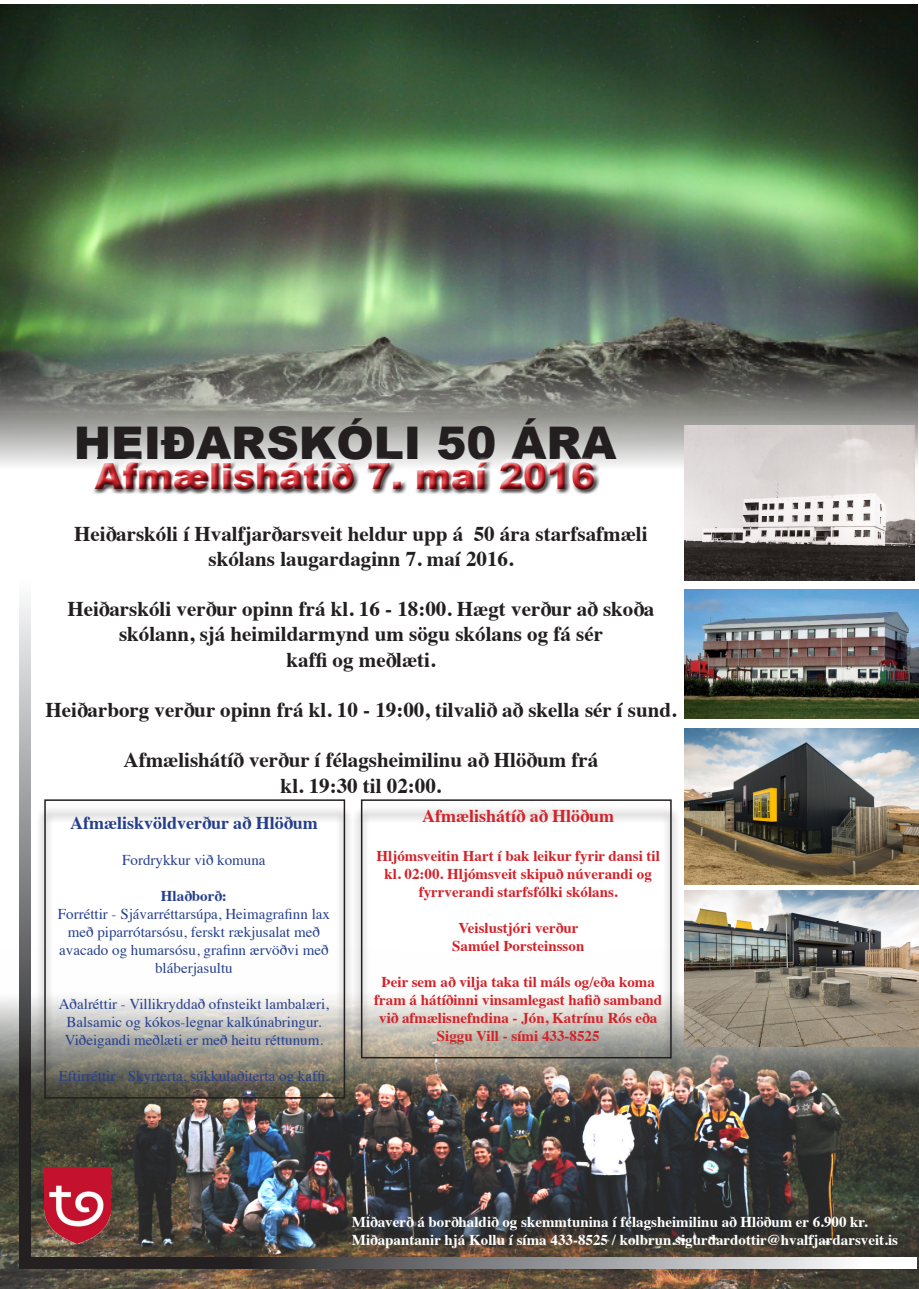
<style>
.page{position:relative;width:919px;height:1289px;background:#fff}
.page>*{position:absolute;margin:0;border:0;box-sizing:border-box;transform-origin:0 0}
.t1{font:900 45px "Arial";color:#231f20}
.t2{font:900 36px "Arial";color:#d1232a}
.t3{font:700 21px/25.2px "Times";color:#231f20;text-align:center}
.t4{font:700 18px "Times";color:#253f8e}
.t5{font:700 18px "Times";color:#d1232a}
.t6{font:15px/18px "Times";color:#253f8e;text-align:center}
.t7{font:700 15px/18px "Times";color:#d1232a;text-align:center}
.t8{font:700 15px "Times";color:#fff}
.t9{font:700 15px "Times";color:#253f8e}
</style>
<div class="page">
<img style="left:0;top:950px;width:918px;height:338px">
<svg style="left:19px;top:600px;width:12px;height:657px;background:#717173"></svg>
<svg style="left:19px;top:1257px;width:897px;height:11px;background:#7c7c7e"></svg>
<img style="left:0;top:4px;width:917px;height:468px">
<div style="left:90px;top:457px;width:506px;height:35px;background:#e2e2e2"></div>
<div style="left:90px;top:458px;width:510px;height:36px;background:#231f20;opacity:.75"></div>
<img style="left:44px;top:1167px;width:67px;height:76px">
<img style="left:685px;top:728px;width:233px;height:156px">
<img style="left:685px;top:890px;width:233px;height:156px">
<div style="left:36px;top:806px;width:317px;height:315px;background:#231f20;opacity:.75"></div>
<div style="left:44px;top:799px;width:301px;height:299px;border:2px solid #231f20"></div>
<img style="left:685px;top:589px;width:233px;height:129px">
<div style="left:352px;top:806px;width:328px;height:275px;background:#231f20;opacity:.75"></div>
<div style="left:361px;top:799px;width:310px;height:259px;border:2px solid #231f20"></div>
<img style="left:685px;top:425px;width:229px;height:155px">
<p class="t1" style="left:74px;top:410px;width:544px">HEIÐARSKÓLI 50 ÁRA</p>
<h2 class="t2" style="left:95px;top:450px;width:502px">Afmælishátíð 7. maí 2016</h2>
<p class="t3" style="left:74px;top:518px;width:575px">Heiðarskóli í Hvalfjarðarsveit heldur upp á 50 ára starfsafmæli skólans laugardaginn 7. maí 2016.</p>
<p class="t3" style="left:67px;top:594px;width:588px">Heiðarskóli verður opinn frá kl. 16 - 18:00. Hægt verður að skoða skólann, sjá heimildarmynd um sögu skólans og fá sér</p>
<p class="t3" style="left:286px;top:644px;width:150px">kaffi og meðlæti.</p>
<p class="t3" style="left:45px;top:695px;width:632px">Heiðarborg verður opinn frá kl. 10 - 19:00, tilvalið að skella sér í sund.</p>
<p class="t3" style="left:123px;top:745px;width:476px">Afmælishátíð verður í félagsheimilinu að Hlöðum frá</p>
<p class="t3" style="left:280px;top:770px;width:162px">kl. 19:30 til 02:00.</p>
<p class="t4" style="left:70px;top:805px;width:249px">Afmæliskvöldverður að Hlöðum</p>
<p class="t6" style="left:122px;top:849px;width:145px">Fordrykkur við komuna</p>
<p class="t9" style="left:161px;top:881px;width:67px">Hlaðborð:</p>
<p class="t6" style="left:58px;top:903px;width:274px">Forréttir - Sjávarréttarsúpa, Heimagrafinn lax með piparrótarsósu, ferskt rækjusalat með avacado og humarsósu, grafinn ærvöðvi með bláberjasultu</p>
<p class="t6" style="left:59px;top:993px;width:272px">Aðalréttir - Villikryddað ofnsteikt lambalæri,<br>Balsamic og kókos-legnar kalkúnabringur.</p>
<p class="t6" style="left:65px;top:1029px;width:260px">Viðeigandi meðlæti er með heitu réttunum.</p>
<p class="t6" style="left:59px;top:1065px;width:272px">Eftirréttir - Skyrterta, súkkulaðiterta og kaffi.</p>
<p class="t5" style="left:422px;top:798px;width:194px">Afmælishátíð að Hlöðum</p>
<p class="t7" style="left:376px;top:845px;width:285px">Hljómsveitin Hart í bak leikur fyrir dansi til kl. 02:00. Hljómsveit skipuð núverandi og fyrrverandi starfsfólki skólans.</p>
<p class="t7" style="left:458px;top:917px;width:121px">Veislustjóri verður</p>
<p class="t7" style="left:452px;top:935px;width:134px">Samúel Þorsteinsson</p>
<p class="t7" style="left:374px;top:971px;width:289px">Þeir sem að vilja taka til máls og/eða koma fram á hátíðinni vinsamlegast hafið samband við afmælisnefndina - Jón, Katrínu Rós eða Siggu Vill - sími 433-8525</p>
<p class="t8" style="left:352px;top:1207px;width:517px">Miðaverð á borðhaldið og skemmtunina í félagsheimilinu að Hlöðum er 6.900 kr.</p>
<p class="t8" style="left:352px;top:1225px;width:547px">Miðapantanir hjá Kollu í síma 433-8525 / kolbrun.sigurdardottir@hvalfjardarsveit.is</p>
</div>
